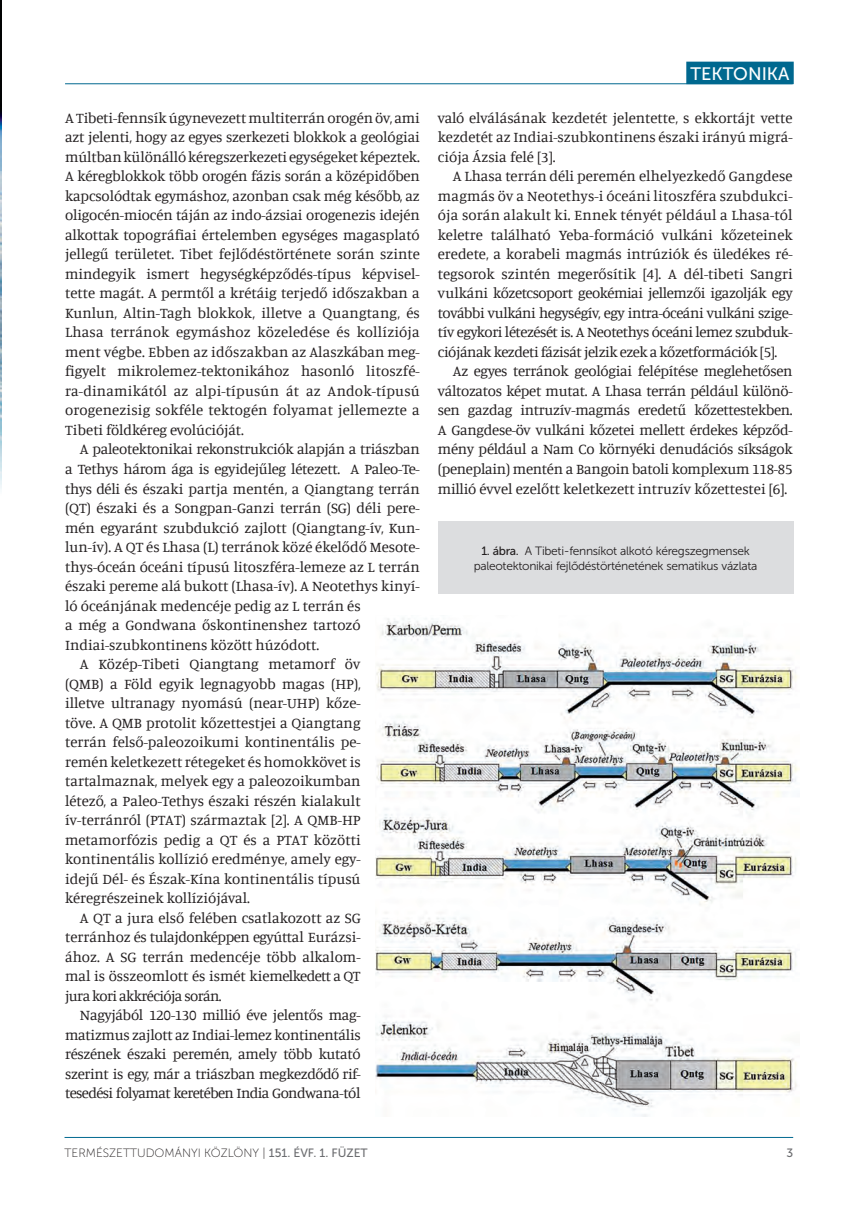
<style>
.page{position:relative;width:862px;height:1215px;background:#fff}
.page>*{position:absolute;margin:0;border:0;box-sizing:border-box;transform-origin:0 0}
.t1{font:18px "Museo Sans 500";color:#fff}
.t2{font:15px/19.5px "Manuale";color:#231f20;text-align:justify}
.t3{font:15px "Manuale";letter-spacing:-.02em;color:#231f20}
.t4{font:15px "Manuale";letter-spacing:-.04em;color:#231f20}
.t5{font:15px "Manuale";letter-spacing:-.03em;color:#231f20}
.t6{font:12px/15px "Museo Sans 300";letter-spacing:-.025em;color:#231f20;text-align:center}
.t7{font:12px "Museo Sans 100";color:#231f20}
.t8{font:12px "Museo Sans 500";color:#6c6d70}
.s1{font-family:"Museo Sans 500"}
.s2{font-family:"Museo Sans 500";color:#6c6d70}
</style>
<div class="page">
<hr style="left:64px;top:1137px;width:729px;height:1px;background:#00688f">
<hr style="left:65px;top:83px;width:727px;height:1px;background:#00688f">
<img style="left:0;top:2px;width:1px;height:339px">
<div style="left:686px;top:62px;width:107px;height:22px;background:#00688f"></div>
<div style="left:438px;top:521px;width:355px;height:73px;background:#dcdddf"></div>
<img style="left:375px;top:618px;width:424px;height:498px">
<p class="t2" style="left:65px;top:107px;width:356px">A Tibeti-fennsík úgynevezett multiterrán orogén öv, ami azt jelenti, hogy az egyes szerkezeti blokkok a geológiai múltban különálló kéregszerkezeti egységeket képeztek.<br>A kéregblokkok több orogén fázis során a középidőben kapcsolódtak egymáshoz, azonban csak még később, az oligocén-miocén táján az indo-ázsiai orogenezis idején alkottak topográfiai értelemben egységes magasplató jellegű területet. Tibet fejlődéstörténete során szinte mindegyik ismert hegységképződés-típus képvisel&shy;tette magát. A permtől a krétáig terjedő időszakban a Kunlun, Altin-Tagh blokkok, illetve a Quangtang, és Lhasa terránok egymáshoz közeledése és kollíziója ment végbe. Ebben az időszakban az Alaszkában meg&shy;figyelt mikrolemez-tektonikához hasonló litoszfé&shy;ra-dinamikától az alpi-típusún át az Andok-típusú orogenezisig sokféle tektogén folyamat jellemezte a Tibeti földkéreg evolúcióját.</p>
<p class="t3" style="left:80px;top:440px;width:341px">A paleotektonikai rekonstrukciók alapján a triászban</p>
<p class="t3" style="left:65px;top:459px;width:356px">a Tethys három ága is egyidejűleg létezett. A Paleo-Te-</p>
<p class="t2" style="left:65px;top:478px;width:356px">thys déli és északi partja mentén, a Qiangtang terrán</p>
<p class="t2" style="left:65px;top:497px;width:356px">(QT) északi és a Songpan-Ganzi terrán (SG) déli pere-</p>
<p class="t2" style="left:65px;top:517px;width:356px">mén egyaránt szubdukció zajlott (Qiangtang-ív, Kun-</p>
<p class="t2" style="left:65px;top:536px;width:356px">lun-ív). A QT és Lhasa (L) terránok közé ékelődő Mesote-</p>
<p class="t2" style="left:65px;top:556px;width:356px">thys-óceán óceáni típusú litoszféra-lemeze az L terrán</p>
<p class="t2" style="left:65px;top:575px;width:356px">északi pereme alá bukott (Lhasa-ív). A Neotethys kinyí-</p>
<p class="t2" style="left:65px;top:595px;width:297px">ló óceánjának medencéje pedig az L terrán és</p>
<p class="t2" style="left:65px;top:614px;width:297px">a még a Gondwana őskontinenshez tartozó</p>
<p class="t2" style="left:65px;top:634px;width:256px">Indiai-szubkontinens között húzódott.</p>
<p class="t2" style="left:80px;top:653px;width:282px">A Közép-Tibeti Qiangtang metamorf öv</p>
<p class="t2" style="left:65px;top:673px;width:297px">(QMB) a Föld egyik legnagyobb magas (HP),</p>
<p class="t2" style="left:65px;top:692px;width:297px">illetve ultranagy nyomású (near-UHP) kőze-</p>
<p class="t2" style="left:65px;top:712px;width:297px">töve. A QMB protolit kőzettestjei a Qiangtang</p>
<p class="t2" style="left:65px;top:731px;width:297px">terrán felső-paleozoikumi kontinentális pe-</p>
<p class="t2" style="left:65px;top:751px;width:297px">remén keletkezett rétegeket és homokkövet is</p>
<p class="t2" style="left:65px;top:770px;width:297px">tartalmaznak, melyek egy a paleozoikumban</p>
<p class="t2" style="left:65px;top:790px;width:297px">létező, a Paleo-Tethys északi részén kialakult</p>
<p class="t2" style="left:65px;top:809px;width:297px">ív-terránról (PTAT) származtak [2]. A QMB-HP</p>
<p class="t2" style="left:65px;top:829px;width:297px">metamorfózis pedig a QT és a PTAT közötti</p>
<p class="t2" style="left:65px;top:848px;width:297px">kontinentális kollízió eredménye, amely egy-</p>
<p class="t2" style="left:65px;top:868px;width:297px">idejű Dél- és Észak-Kína kontinentális típusú</p>
<p class="t2" style="left:65px;top:887px;width:186px">kéregrészeinek kollíziójával.</p>
<p class="t2" style="left:80px;top:907px;width:282px">A QT a jura első felében csatlakozott az SG</p>
<p class="t5" style="left:65px;top:927px;width:297px">terránhoz és tulajdonképpen egyúttal Eurázsi-</p>
<p class="t2" style="left:65px;top:946px;width:297px">ához. A SG terrán medencéje több alkalom-</p>
<p class="t2" style="left:65px;top:965px;width:297px">mal is összeomlott és ismét kiemelkedett a QT</p>
<p class="t4" style="left:65px;top:986px;width:158px">jura kori akkréciója során.</p>
<p class="t3" style="left:80px;top:1005px;width:282px">Nagyjából 120-130 millió éve jelentős mag-</p>
<p class="t3" style="left:65px;top:1025px;width:297px">matizmus zajlott az Indiai-lemez kontinentális</p>
<p class="t3" style="left:65px;top:1044px;width:297px">részének északi peremén, amely több kutató</p>
<p class="t3" style="left:65px;top:1064px;width:297px">szerint is egy, már a triászban megkezdődő rif-</p>
<p class="t4" style="left:65px;top:1083px;width:297px">tesedési folyamat keretében India Gondwana-tól</p>
<p class="t1" style="left:690px;top:64px;width:100px">TEKTONIKA</p>
<p class="t2" style="left:438px;top:107px;width:356px">való elválásának kezdetét jelentette, s ekkortájt vette kezdetét az Indiai-szubkontinens északi irányú migrá&shy;ciója Ázsia felé [3].</p>
<p class="t2" style="left:438px;top:166px;width:356px;text-indent:15px">A Lhasa terrán déli peremén elhelyezkedő Gangdese magmás öv a Neotethys-i óceáni litoszféra szubdukci&shy;ója során alakult ki. Ennek tényét például a Lhasa-tól keletre található Yeba-formáció vulkáni kőzeteinek eredete, a korabeli magmás intrúziók és üledékes ré&shy;tegsorok szintén megerősítik [4]. A dél-tibeti Sangri vulkáni kőzetcsoport geokémiai jellemzői igazolják egy további vulkáni hegységív, egy intra-óceáni vulkáni szige&shy;tív egykori létezését is. A Neotethys óceáni lemez szubduk&shy;ciójának kezdeti fázisát jelzik ezek a kőzetformációk [5].</p>
<p class="t2" style="left:438px;top:361px;width:356px;text-indent:15px">Az egyes terránok geológiai felépítése meglehetősen változatos képet mutat. A Lhasa terrán például különö&shy;sen gazdag intruzív-magmás eredetű kőzettestekben.<br>A Gangdese-öv vulkáni kőzetei mellett érdekes képződ&shy;mény például a Nam Co környéki denudációs síkságok (peneplain) mentén a Bangoin batoli komplexum 118-85 millió évvel ezelőtt keletkezett intruzív kőzettestei [6].</p>
<p class="t6" style="left:473px;top:543px;width:285px"><span class="s1">1. ábra.</span> A Tibeti-fennsíkot alkotó kéregszegmensek paleotektonikai fejlődéstörténetének sematikus vázlata</p>
<p class="t7" style="left:64px;top:1146px;width:305px">TERMÉSZETTUDOMÁNYI KÖZLÖNY | <span class="s2">151. ÉVF. 1. FÜZET</span></p>
<p class="t8" style="left:786px;top:1146px;width:8px">3</p>
</div>
